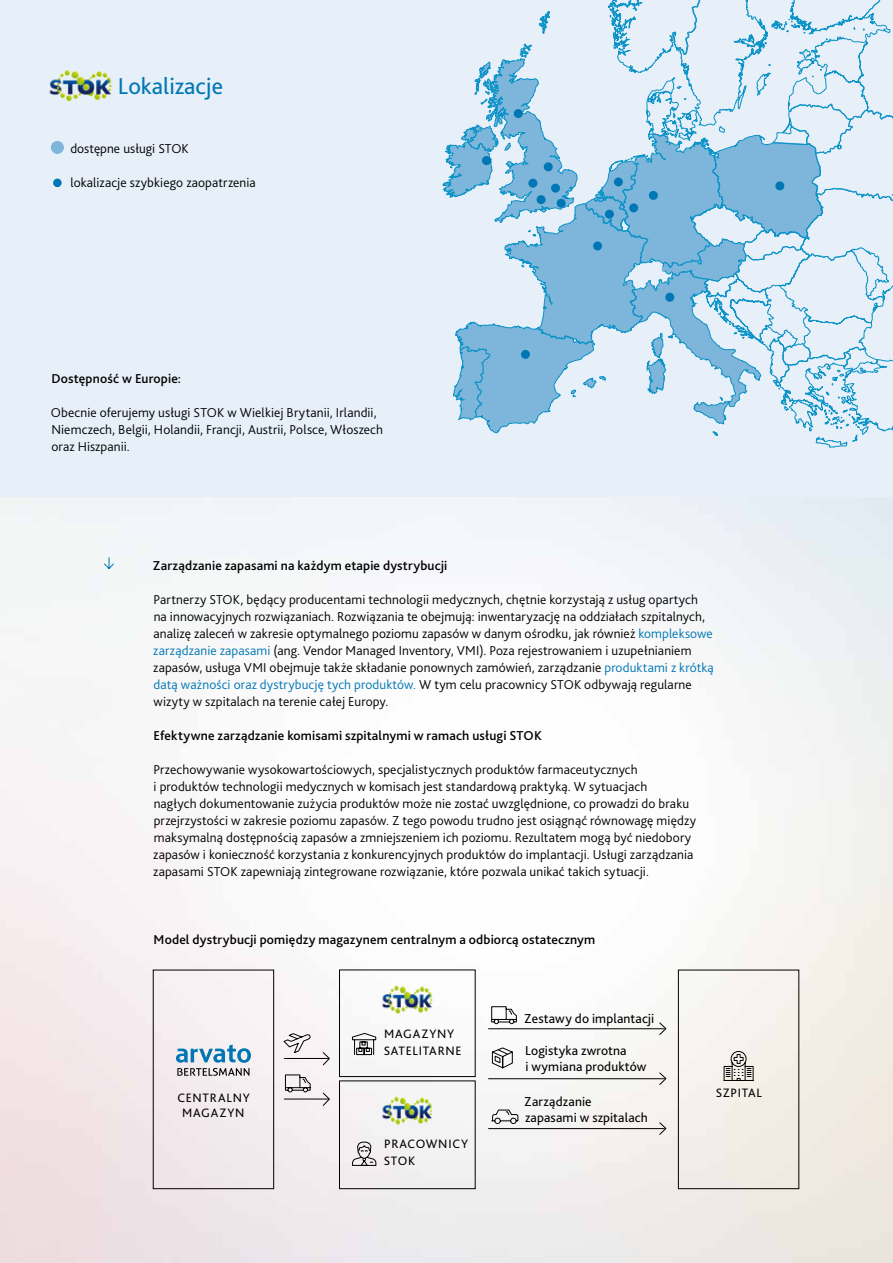
<style>
.page{position:relative;width:893px;height:1263px;background:#fff}
.page>*{position:absolute;margin:0;border:0;box-sizing:border-box;transform-origin:0 0}
.t1{font:24px "Bliss 2";color:#0077b4}
.t2{font:300 13.5px/17px "Bliss 2";letter-spacing:.01em;color:#000}
.t3{font:500 13.5px "Bliss 2";letter-spacing:.01em;color:#000}
.t4{font:13.5px/16.2px "Bliss 2";letter-spacing:.01em;color:#000}
.t5{font:12.75px/17px "Bliss 2";letter-spacing:.06em;color:#000}
.s1{color:#0077b4}
</style>
<div class="page">
<div style="left:0;top:0;width:893px;height:496px;background:#e7f0f9"></div>
<svg style="left:547px;top:0;width:346px;height:436px"></svg>
<svg style="left:823px;top:109px;width:70px;height:257px"></svg>
<svg style="left:443px;top:12px;width:380px;height:425px"></svg>
<div style="left:53px;top:179px;width:9px;height:8px;background:#0077b4;border-radius:50%"></div>
<div style="left:51px;top:141px;width:12px;height:12px;background:#7eb5db;border-radius:50%"></div>
<div style="left:51px;top:141px;width:13px;height:13px;border:1px solid #7eb5db;border-radius:50%"></div>
<img style="left:377px;top:982px;width:60px;height:34px">
<img style="left:377px;top:1094px;width:60px;height:34px">
<img style="left:49px;top:69px;width:63px;height:33px">
<hr style="left:284px;top:1058px;width:45px;height:1px;background:#000">
<svg style="left:322px;top:1051px;width:8px;height:15px"></svg>
<hr style="left:284px;top:1099px;width:45px;height:1px;background:#000">
<svg style="left:322px;top:1092px;width:8px;height:14px"></svg>
<svg style="left:176px;top:1044px;width:75px;height:32px"></svg>
<svg style="left:104px;top:557px;width:10px;height:12px"></svg>
<svg style="left:285px;top:1074px;width:26px;height:18px"></svg>
<svg style="left:352px;top:1032px;width:24px;height:23px"></svg>
<svg style="left:352px;top:1136px;width:25px;height:30px"></svg>
<svg style="left:723px;top:1051px;width:31px;height:30px"></svg>
<div style="left:339px;top:969px;width:137px;height:108px;border:1px solid #000"></div>
<div style="left:339px;top:1080px;width:137px;height:109px;border:1px solid #000"></div>
<div style="left:153px;top:970px;width:121px;height:219px;border:1px solid #000"></div>
<div style="left:678px;top:970px;width:121px;height:219px;border:1px solid #000"></div>
<svg style="left:283px;top:1033px;width:28px;height:21px"></svg>
<svg style="left:491px;top:1006px;width:26px;height:18px"></svg>
<svg style="left:491px;top:1109px;width:28px;height:15px"></svg>
<svg style="left:659px;top:1122px;width:8px;height:13px"></svg>
<hr style="left:488px;top:1128px;width:177px;height:1px;background:#000">
<svg style="left:659px;top:1022px;width:8px;height:14px"></svg>
<hr style="left:488px;top:1028px;width:177px;height:1px;background:#000">
<svg style="left:659px;top:1072px;width:8px;height:13px"></svg>
<hr style="left:488px;top:1078px;width:177px;height:1px;background:#000">
<svg style="left:491px;top:1047px;width:22px;height:22px"></svg>
<h1 class="t1" style="left:118px;top:71px;width:107px">Lokalizacje</h1>
<p class="t2" style="left:70px;top:140px;width:120px">dostępne usługi STOK</p>
<p class="t2" style="left:71px;top:174px;width:187px">lokalizacje szybkiego zaopatrzenia</p>
<p class="t3" style="left:51px;top:370px;width:131px">Dostępność w Europie:</p>
<p class="t2" style="left:51px;top:404px;width:334px">Obecnie oferujemy usługi STOK w Wielkiej Brytanii, Irlandii,<br>Niemczech, Belgii, Holandii, Francji, Austrii, Polsce, Włoszech oraz Hiszpanii.</p>
<p class="t3" style="left:153px;top:557px;width:296px">Zarządzanie zapasami na każdym etapie dystrybucji</p>
<p class="t2" style="left:153px;top:591px;width:562px">Partnerzy STOK, będący producentami technologii medycznych, chętnie korzystają z usług opartych na innowacyjnych rozwiązaniach. Rozwiązania te obejmują: inwentaryzację na oddziałach szpitalnych, analizę zaleceń w zakresie optymalnego poziomu zapasów w danym ośrodku, jak również <span class="s1">kompleksowe zarządzanie zapasami</span> (ang. Vendor Managed Inventory, VMI). Poza rejestrowaniem i uzupełnianiem zapasów, usługa VMI obejmuje także składanie ponownych zamówień, zarządzanie <span class="s1">produktami z krótką datą ważności oraz dystrybucję tych produktów.</span> W tym celu pracownicy STOK odbywają regularne wizyty w szpitalach na terenie całej Europy.</p>
<p class="t3" style="left:153px;top:727px;width:390px">Efektywne zarządzanie komisami szpitalnymi w ramach usługi STOK</p>
<p class="t2" style="left:153px;top:761px;width:544px">Przechowywanie wysokowartościowych, specjalistycznych produktów farmaceutycznych<br>i produktów technologii medycznych w komisach jest standardową praktyką. W sytuacjach<br>nagłych dokumentowanie zużycia produktów może nie zostać uwzględnione, co prowadzi do braku przejrzystości w zakresie poziomu zapasów. Z tego powodu trudno jest osiągnąć równowagę między maksymalną dostępnością zapasów a zmniejszeniem ich poziomu. Rezultatem mogą być niedobory zapasów i konieczność korzystania z konkurencyjnych produktów do implantacji. Usługi zarządzania zapasami STOK zapewniają zintegrowane rozwiązanie, które pozwala unikać takich sytuacji.</p>
<p class="t3" style="left:153px;top:931px;width:443px">Model dystrybucji pomiędzy magazynem centralnym a odbiorcą ostatecznym</p>
<p class="t5" style="left:177px;top:1090px;width:74px;line-height:15.3px;text-align:center">CENTRALNY<br>MAGAZYN</p>
<p class="t5" style="left:384px;top:1025px;width:79px">MAGAZYNY<br>SATELITARNE</p>
<p class="t5" style="left:384px;top:1135px;width:86px">PRACOWNICY<br>STOK</p>
<p class="t4" style="left:524px;top:1010px;width:131px">Zestawy do implantacji</p>
<p class="t4" style="left:525px;top:1042px;width:123px">Logistyka zwrotna<br>i wymiana produktów</p>
<p class="t4" style="left:524px;top:1093px;width:125px">Zarządzanie<br>zapasami w szpitalach</p>
<p class="t5" style="left:716px;top:1084px;width:48px">SZPITAL</p>
</div>
